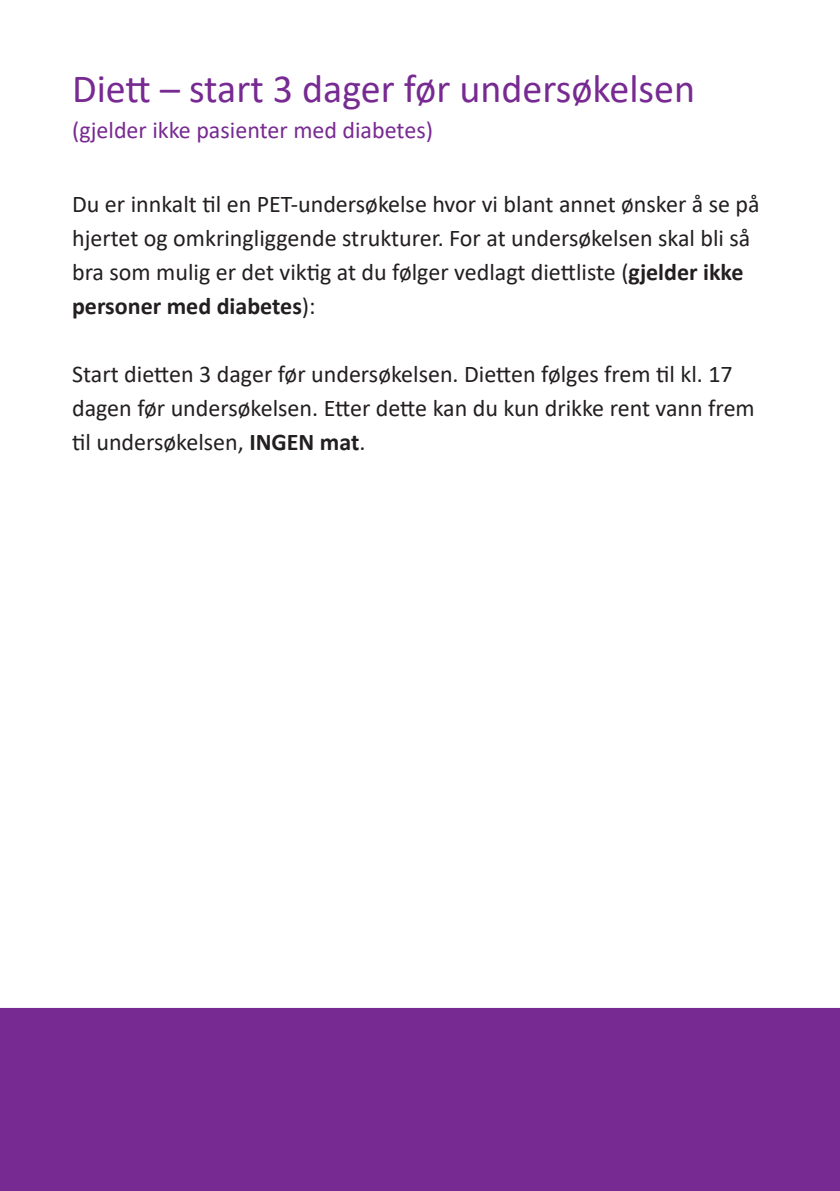
<style>
.page{position:relative;width:840px;height:1191px;background:#fff}
.page>*{position:absolute;margin:0;border:0;box-sizing:border-box;transform-origin:0 0}
.t1{font:40px "Calibri";color:#772a91}
.t2{font:24px/34px "Calibri";color:#231f20}
.t3{font:24px "Calibri";color:#772a91}
.s1{font-weight:700}
</style>
<div class="page">
<div style="left:0;top:1008px;width:839px;height:183px;background:#772a91"></div>
<p class="t1" style="left:72px;top:61px;width:624px">Diett – start 3 dager før undersøkelsen</p>
<p class="t3" style="left:72px;top:113px;width:362px">(gjelder ikke pasienter med diabetes)</p>
<p class="t2" style="left:72px;top:186px;width:688px">Du er innkalt til en PET-undersøkelse hvor vi blant annet ønsker å se på hjertet og omkringliggende strukturer. For at undersøkelsen skal bli så bra som mulig er det viktig at du følger vedlagt diettliste (<span class="s1">gjelder ikke personer med diabetes</span>):</p>
<p class="t2" style="left:72px;top:356px;width:684px">Start dietten 3 dager før undersøkelsen. Dietten følges frem til kl. 17 dagen før undersøkelsen. Etter dette kan du kun drikke rent vann frem til undersøkelsen, <span class="s1">INGEN mat</span>.</p>
</div>
